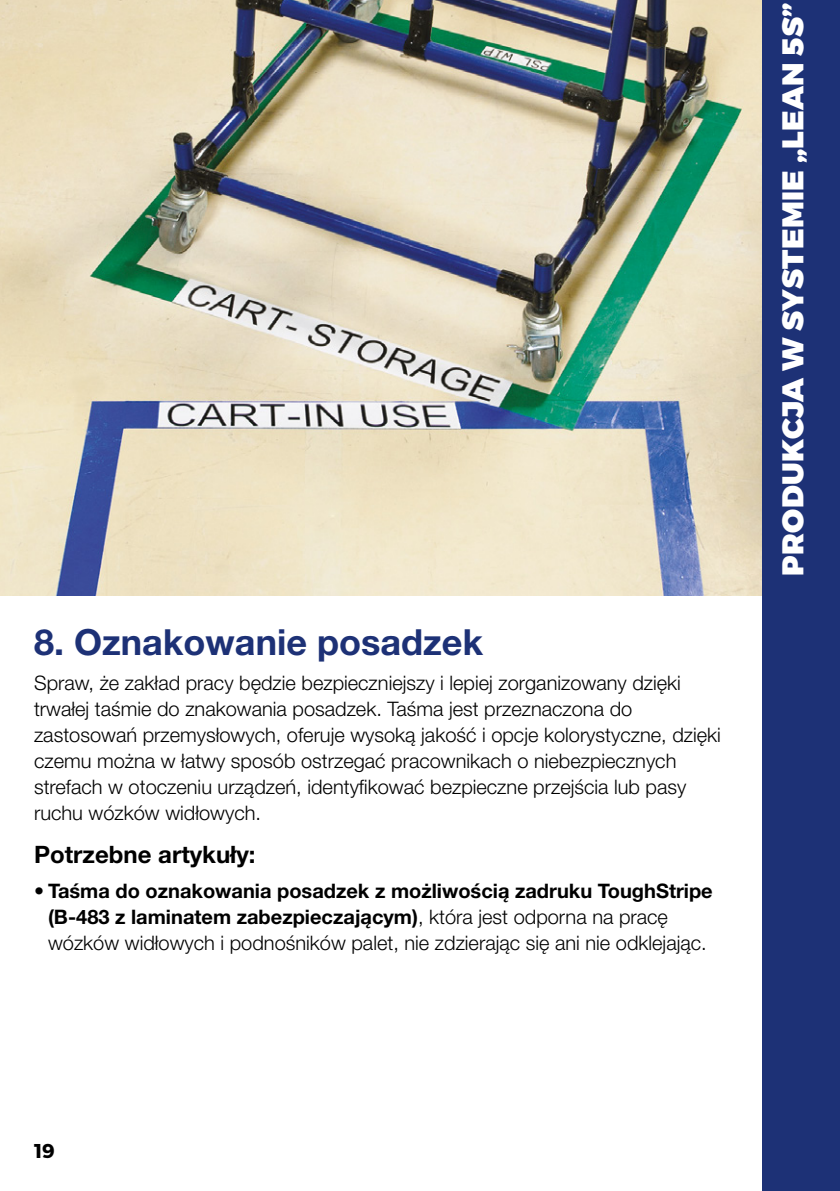
<style>
.page{position:relative;width:840px;height:1191px;background:#fff}
.page>*{position:absolute;margin:0;border:0;box-sizing:border-box;transform-origin:0 0}
.t1{font:700 36px "Helvetica Neue LT Pro";color:#1d3176}
.t2{font:900 30px "Montserrat";letter-spacing:.01em;color:#fff}
.t3{font:700 24px "Helvetica Neue LT Pro";color:#000}
.t4{font:300 20px/26px "Helvetica Neue LT Pro";color:#000}
.t5{font:700 20px/26px "Helvetica Neue LT Pro";color:#000}
.t6{font:700 20px "Montserrat";color:#000}
.s1{font-weight:300}
</style>
<div class="page">
<img style="left:0;top:0;width:762px;height:595px">
<div style="left:762px;top:0;width:77px;height:595px;background:#1d3176"></div>
<div style="left:762px;top:595px;width:77px;height:596px;background:#1d3176"></div>
<h1 class="t1" style="left:34px;top:619px;width:450px">8. Oznakowanie posadzek</h1>
<p class="t4" style="left:34px;top:669px;width:688px">Spraw, że zakład pracy będzie bezpieczniejszy i lepiej zorganizowany dzięki trwałej taśmie do znakowania posadzek. Taśma jest przeznaczona do zastosowań przemysłowych, oferuje wysoką jakość i opcje kolorystyczne, dzięki czemu można w łatwy sposób ostrzegać pracownikach o niebezpiecznych strefach w otoczeniu urządzeń, identyfikować bezpieczne przejścia lub pasy ruchu wózków widłowych.</p>
<p class="t3" style="left:34px;top:839px;width:223px">Potrzebne artykuły:</p>
<p class="t5" style="left:48px;top:877px;width:665px;text-indent:-14px">• Taśma do oznakowania posadzek z możliwością zadruku ToughStripe (B-483 z laminatem zabezpieczającym)<span class="s1">, która jest odporna na pracę wózków widłowych i podnośników palet, nie zdzierając się ani nie odklejając.</span></p>
<h2 class="t2" style="left:773px;top:575px;width:574px;rotate:-90deg">PRODUKCJA W SYSTEMIE „LEAN 5S”</h2>
<p class="t6" style="left:34px;top:1138px;width:22px">19</p>
</div>
